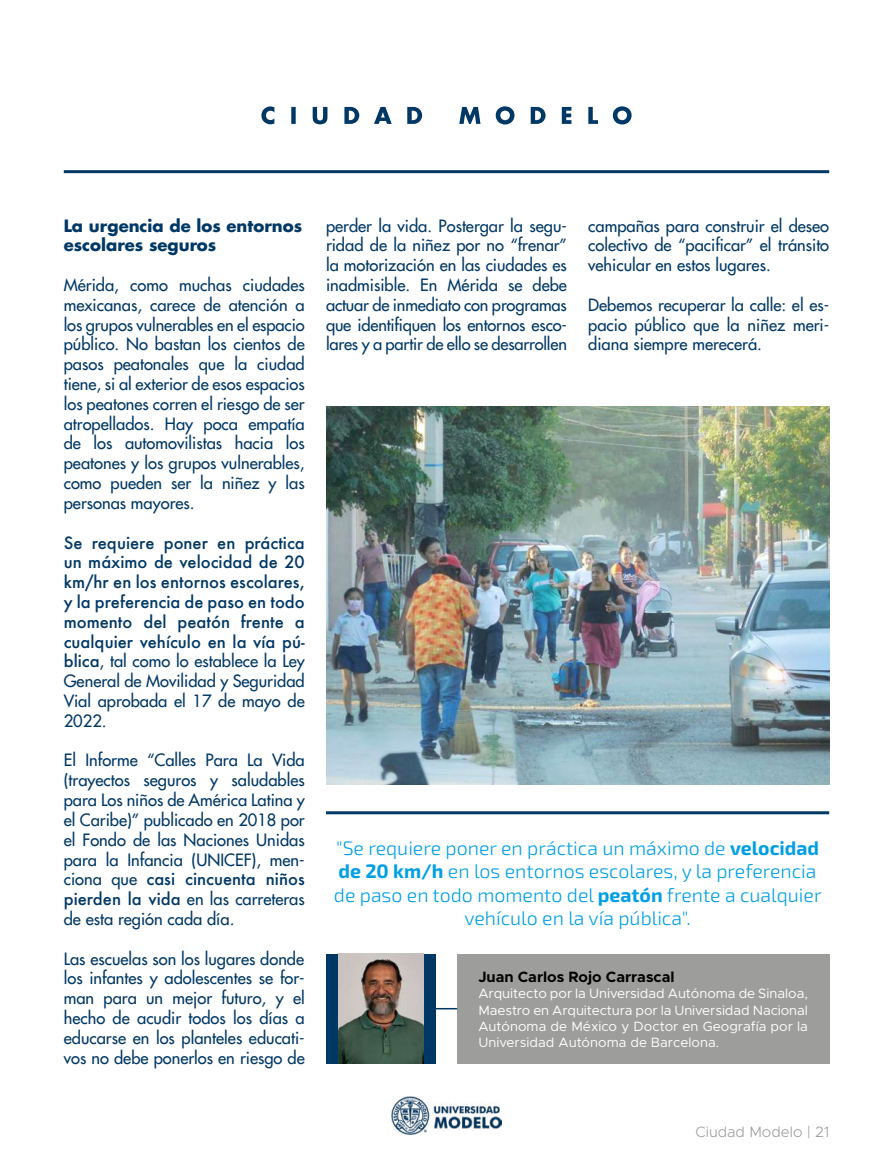
<style>
.page{position:relative;width:893px;height:1170px;background:#fff}
.page>*{position:absolute;margin:0;border:0;box-sizing:border-box;transform-origin:0 0}
.t1{font:300 19.5px/23.4px "Exo 2";color:#009fe3;text-align:center}
.t2{font:16.5px/19.8px "Futura LT";color:#003865;text-align:justify}
.t3{font:500 16.5px/19.8px "Futura";color:#003865;text-align:justify}
.t4{font:700 16.5px/19.8px "Futura LT";color:#003865}
.t5{font:700 15px "Metropolis";color:#000}
.t6{font:300 15px "Metropolis";color:#9d9d9c}
.t7{font:13.5px/16.2px "Metropolis";color:#fff;text-align:justify}
.s1{font-family:"Futura";font-weight:500}
.s2{font-family:"Futura LT";font-weight:400}
.s3{font-weight:700}
</style>
<div class="page">
<svg style="left:261px;top:106px;width:371px;height:18px"></svg>
<hr style="left:64px;top:170px;width:765px;height:3px;background:#003865">
<hr style="left:326px;top:811px;width:503px;height:3px;background:#003865">
<img style="left:392px;top:1096px;width:109px;height:38px">
<div style="left:326px;top:953px;width:110px;height:110px;background:#003865"></div>
<img style="left:338px;top:953px;width:86px;height:110px">
<div style="left:457px;top:953px;width:372px;height:110px;background:#9d9d9c"></div>
<hr style="left:435px;top:1007px;width:22px;height:2px;background:#003865">
<img style="left:326px;top:407px;width:503px;height:377px">
<p class="t4" style="left:64px;top:215px;width:240px">La urgencia de los entornos escolares seguros</p>
<p class="t2" style="left:64px;top:275px;width:242px">Mérida, como muchas ciudades mexicanas, carece de atención a los grupos vulnerables en el espacio público. No bastan los cientos de pasos peatonales que la ciudad tiene, si al exterior de esos espacios los peatones corren el riesgo de ser atropellados. Hay poca empatía de los automovilistas hacia los peatones y los grupos vulnerables, como pueden ser la niñez y las personas mayores.</p>
<p class="t3" style="left:64px;top:532px;width:242px">Se requiere poner en práctica un máximo de velocidad de 20 km/hr en los entornos escolares, y la preferencia de paso en todo momento del peatón frente a cualquier vehículo en la vía pú-</p>
<p class="t2" style="left:64px;top:651px;width:242px"><span class="s1">blica</span>, tal como lo establece la Ley General de Movilidad y Seguridad Vial aprobada el 17 de mayo de 2022.</p>
<p class="t2" style="left:64px;top:750px;width:242px">El Informe “Calles Para La Vida (trayectos seguros y saludables para Los niños de América Latina y el Caribe)” publicado en 2018 por el Fondo de las Naciones Unidas para la Infancia (UNICEF), men-</p>
<p class="t3" style="left:64px;top:869px;width:242px"><span class="s2">ciona que</span> casi cincuenta niños</p>
<p class="t2" style="left:64px;top:888px;width:242px"><span class="s1">pierden la vida</span> en las carreteras de esta región cada día.</p>
<p class="t2" style="left:64px;top:948px;width:242px">Las escuelas son los lugares donde los infantes y adolescentes se for&shy;man para un mejor futuro, y el hecho de acudir todos los días a educarse en los planteles educati&shy;vos no debe ponerlos en riesgo de</p>
<p class="t2" style="left:326px;top:215px;width:242px">perder la vida. Postergar la segu&shy;ridad de la niñez por no “frenar” la motorización en las ciudades es inadmisible. En Mérida se debe actuar de inmediato con programas que identifiquen los entornos esco&shy;lares y a partir de ello se desarrollen</p>
<p class="t2" style="left:588px;top:215px;width:242px">campañas para construir el deseo colectivo de “pacificar” el tránsito vehicular en estos lugares.</p>
<p class="t2" style="left:588px;top:294px;width:242px">Debemos recuperar la calle: el es&shy;pacio público que la niñez meri&shy;diana siempre merecerá.</p>
<p class="t1" style="left:334px;top:836px;width:489px">"Se requiere poner en práctica un máximo de <span class="s3">velocidad de 20 km/h</span> en los entornos escolares, y la preferencia de paso en todo momento del <span class="s3">peatón</span> frente a cualquier vehículo en la vía pública".</p>
<p class="t5" style="left:478px;top:967px;width:198px">Juan Carlos Rojo Carrascal</p>
<p class="t7" style="left:478px;top:985px;width:331px">Arquitecto por la Universidad Autónoma de Sinaloa, Maestro en Arquitectura por la Universidad Nacional Autónoma de México y Doctor en Geografía por la Universidad Autónoma de Barcelona.</p>
<p class="t6" style="left:696px;top:1121px;width:135px">Ciudad Modelo | 21</p>
</div>
